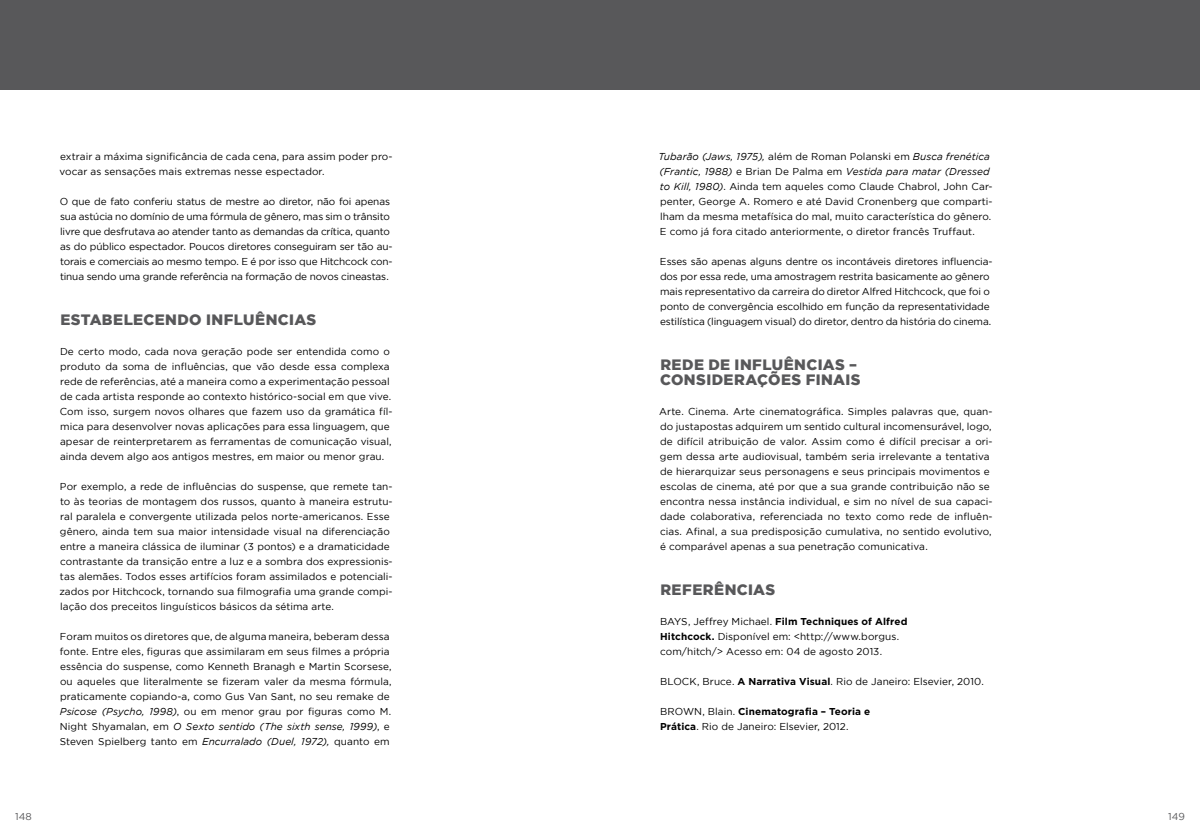
<style>
.page{position:relative;width:1200px;height:840px;background:#fff}
.page>*{position:absolute;margin:0;border:0;box-sizing:border-box;transform-origin:0 0}
.t1{font:900 15px/15px "Gotham";letter-spacing:.025em;color:#58585a}
.t2{font:10px/15px "Gotham";letter-spacing:.005em;color:#000}
.t3{font:10px "Gotham";letter-spacing:.005em;color:#58585a}
.s1{font-style:italic}
.s2{font-weight:700}
</style>
<div class="page">
<div style="left:0;top:0;width:600px;height:90px;background:#58585a"></div>
<div style="left:600px;top:0;width:600px;height:90px;background:#58585a"></div>
<p class="t2" style="left:60px;top:149px;width:335px">extrair a máxima significância de cada cena, para assim poder pro&shy;vocar as sensações mais extremas nesse espectador.</p>
<p class="t2" style="left:60px;top:194px;width:334px">O que de fato conferiu status de mestre ao diretor, não foi apenas sua astúcia no domínio de uma fórmula de gênero, mas sim o trânsito livre que desfrutava ao atender tanto as demandas da crítica, quanto as do público espectador. Poucos diretores conseguiram ser tão au&shy;torais e comerciais ao mesmo tempo. E é por isso que Hitchcock con&shy;tinua sendo uma grande referência na formação de novos cineastas.</p>
<h1 class="t1" style="left:60px;top:312px;width:258px">ESTABELECENDO INFLUÊNCIAS</h1>
<p class="t2" style="left:60px;top:344px;width:334px">De certo modo, cada nova geração pode ser entendida como o produto da soma de influências, que vão desde essa complexa rede de referências, até a maneira como a experimentação pessoal de cada artista responde ao contexto histórico-social em que vive.<br>Com isso, surgem novos olhares que fazem uso da gramática fíl&shy;mica para desenvolver novas aplicações para essa linguagem, que apesar de reinterpretarem as ferramentas de comunicação visual, ainda devem algo aos antigos mestres, em maior ou menor grau.</p>
<p class="t2" style="left:59px;top:479px;width:335px">Por exemplo, a rede de influências do suspense, que remete tan&shy;to às teorias de montagem dos russos, quanto à maneira estrutu&shy;ral paralela e convergente utilizada pelos norte-americanos. Esse gênero, ainda tem sua maior intensidade visual na diferenciação entre a maneira clássica de iluminar (3 pontos) e a dramaticidade contrastante da transição entre a luz e a sombra dos expressionis&shy;tas alemães. Todos esses artifícios foram assimilados e potenciali&shy;zados por Hitchcock, tornando sua filmografia uma grande compi&shy;lação dos preceitos linguísticos básicos da sétima arte.</p>
<p class="t2" style="left:60px;top:629px;width:333px">Foram muitos os diretores que, de alguma maneira, beberam dessa fonte. Entre eles, figuras que assimilaram em seus filmes a própria essência do suspense, como Kenneth Branagh e Martin Scorsese, ou aqueles que literalmente se fizeram valer da mesma fórmula, praticamente copiando-a, como Gus Van Sant, no seu remake de <span class="s1">Psicose (Psycho, 1998)</span>, ou em menor grau por figuras como M.<br>Night Shyamalan, em <span class="s1">O Sexto sentido (The sixth sense, 1999)</span>, e Steven Spielberg tanto em <span class="s1">Encurralado (Duel, 1972),</span> quanto em</p>
<p class="t2" style="left:658px;top:149px;width:336px"><span class="s1">Tubarão (Jaws, 1975),</span> além de Roman Polanski em <span class="s1">Busca frenética (Frantic, 1988)</span> e Brian De Palma em <span class="s1">Vestida para matar (Dressed to Kill, 1980)</span>. Ainda tem aqueles como Claude Chabrol, John Car&shy;penter, George A. Romero e até David Cronenberg que comparti&shy;lham da mesma metafísica do mal, muito característica do gênero.<br>E como já fora citado anteriormente, o diretor francês Truffaut.</p>
<p class="t2" style="left:660px;top:254px;width:334px">Esses são apenas alguns dentre os incontáveis diretores influencia&shy;dos por essa rede, uma amostragem restrita basicamente ao gênero mais representativo da carreira do diretor Alfred Hitchcock, que foi o ponto de convergência escolhido em função da representatividade estilística (linguagem visual) do diretor, dentro da história do cinema.</p>
<h1 class="t1" style="left:660px;top:357px;width:202px">REDE DE INFLUÊNCIAS –<br>CONSIDERAÇÕES FINAIS</h1>
<p class="t2" style="left:659px;top:404px;width:335px">Arte. Cinema. Arte cinematográfica. Simples palavras que, quan&shy;do justapostas adquirem um sentido cultural incomensurável, logo, de difícil atribuição de valor. Assim como é difícil precisar a ori&shy;gem dessa arte audiovisual, também seria irrelevante a tentativa de hierarquizar seus personagens e seus principais movimentos e escolas de cinema, até por que a sua grande contribuição não se encontra nessa instância individual, e sim no nível de sua capaci&shy;dade colaborativa, referenciada no texto como rede de influên&shy;cias. Afinal, a sua predisposição cumulativa, no sentido evolutivo, é comparável apenas a sua penetração comunicativa.</p>
<h1 class="t1" style="left:660px;top:582px;width:117px">REFERÊNCIAS</h1>
<p class="t2" style="left:660px;top:614px;width:249px">BAYS, Jeffrey Michael. <span class="s2">Film Techniques of Alfred<br>Hitchcock.</span> Disponível em: &lt;http://www.borgus. com/hitch/&gt; Acesso em: 04 de agosto 2013.</p>
<p class="t2" style="left:660px;top:674px;width:325px">BLOCK, Bruce. <span class="s2">A Narrativa Visual</span>. Rio de Janeiro: Elsevier, 2010.</p>
<p class="t2" style="left:660px;top:704px;width:212px">BROWN, Blain. <span class="s2">Cinematografia – Teoria e<br>Prática</span>. Rio de Janeiro: Elsevier, 2012.</p>
<p class="t3" style="left:15px;top:811px;width:18px">148</p>
<p class="t3" style="left:1168px;top:811px;width:18px">149</p>
</div>
